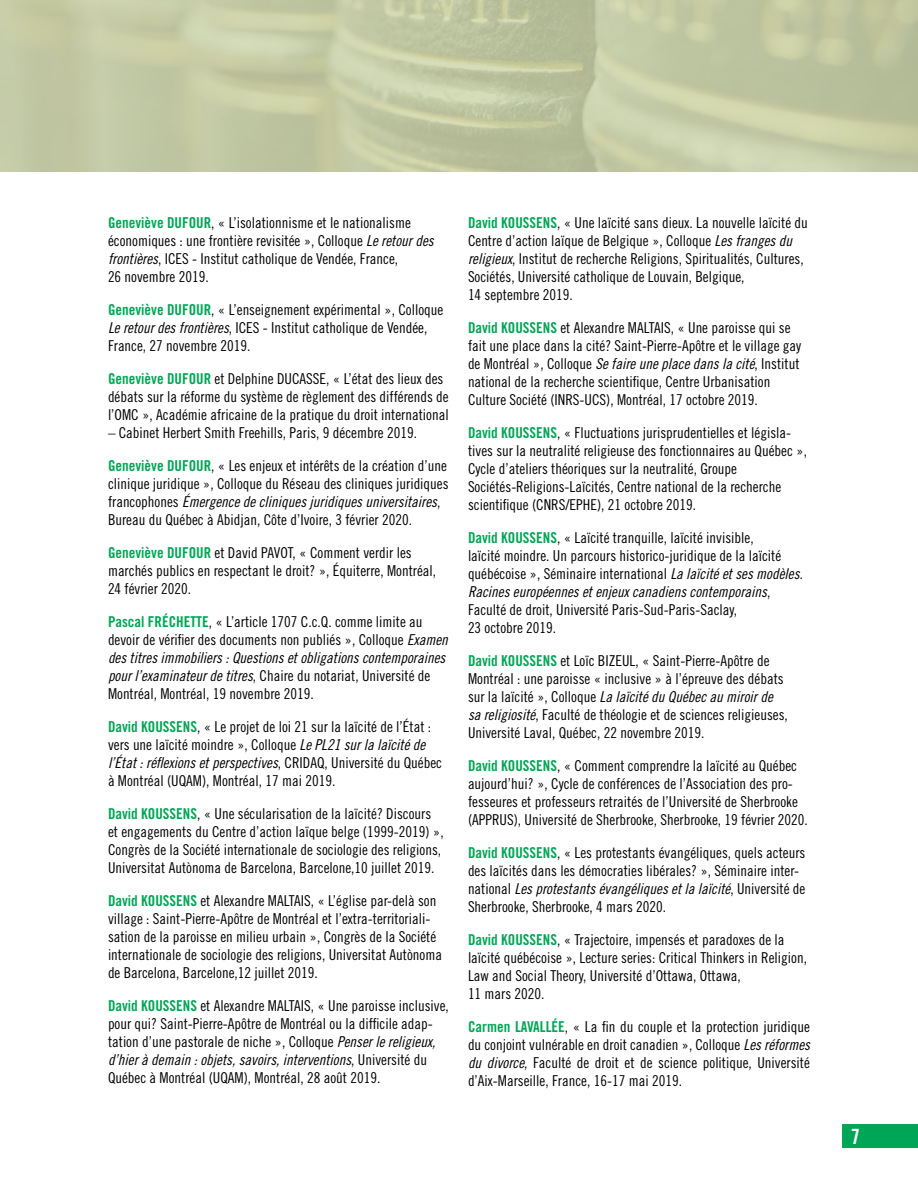
<style>
.page{position:relative;width:918px;height:1188px;background:#fff}
.page>*{position:absolute;margin:0;border:0;box-sizing:border-box;transform-origin:0 0}
.t1{font:21px "Trade Gothic Bold Cond Twenty";color:#fff}
.t2{font:15px/18px "Trade Gothic Cond Eighteen";color:#000}
.t3{font:15px "Trade Gothic Cond Eighteen Obl";color:#000}
.s1{font-family:"Trade Gothic Bold Cond Twenty";color:#00a656}
.s2{font-family:"Trade Gothic Cond Eighteen Obl"}
.s3{font-family:"Trade Gothic Cond Eighteen"}
</style>
<div class="page">
<div style="left:842px;top:1124px;width:76px;height:24px;background:#00a656"></div>
<svg style="left:0;top:0;width:918px;height:172px;background:#c2c8a3"></svg>
<p class="t2" style="left:108px;top:213px;width:327px"><span class="s1">Geneviève DUFOUR</span>, « L’isolationnisme et le nationalisme économiques : une frontière revisitée », Colloque <span class="s2">Le retour des frontières</span>, ICES - Institut catholique de Vendée, France,<br>26 novembre 2019.</p>
<p class="t2" style="left:108px;top:300px;width:337px"><span class="s1">Geneviève DUFOUR</span>, « L’enseignement expérimental », Colloque<br><span class="s2">Le retour des frontières</span>, ICES - Institut catholique de Vendée,<br>France, 27 novembre 2019.</p>
<p class="t2" style="left:108px;top:369px;width:342px"><span class="s1">Geneviève DUFOUR</span> et Delphine DUCASSE, « L’état des lieux des débats sur la réforme du système de règlement des différends de l’OMC », Académie africaine de la pratique du droit international</p>
<p class="t2" style="left:108px;top:423px;width:311px">– Cabinet Herbert Smith Freehills, Paris, 9 décembre 2019.</p>
<p class="t2" style="left:108px;top:456px;width:342px"><span class="s1">Geneviève DUFOUR</span>, « Les enjeux et intérêts de la création d’une clinique juridique », Colloque du Réseau des cliniques juridiques</p>
<p class="t3" style="left:108px;top:493px;width:334px"><span class="s3">francophones</span> Émergence de cliniques juridiques universitaires<span class="s3">,</span></p>
<p class="t2" style="left:108px;top:510px;width:306px">Bureau du Québec à Abidjan, Côte d’Ivoire, 3 février 2020.</p>
<p class="t2" style="left:108px;top:543px;width:330px"><span class="s1">Geneviève DUFOUR</span> et David PAVOT, « Comment verdir les marchés publics en respectant le droit? », Équiterre, Montréal,<br>24 février 2020.</p>
<p class="t2" style="left:108px;top:612px;width:341px"><span class="s1">Pascal FRÉCHETTE</span>, « L’article 1707 C.c.Q. comme limite au devoir de vérifier des documents non publiés », Colloque <span class="s2">Examen</span></p>
<p class="t3" style="left:108px;top:649px;width:339px">des titres immobiliers : Questions et obligations contemporaines</p>
<p class="t2" style="left:108px;top:666px;width:324px"><span class="s2">pour l’examinateur de titres</span>, Chaire du notariat, Université de<br>Montréal, Montréal, 19 novembre 2019.</p>
<p class="t2" style="left:108px;top:717px;width:325px"><span class="s1">David KOUSSENS</span>, « Le projet de loi 21 sur la laïcité de l’État : vers une laïcité moindre », Colloque <span class="s2">Le PL21 sur la laïcité de</span></p>
<p class="t3" style="left:108px;top:754px;width:336px">l’État : réflexions et perspectives<span class="s3">, CRIDAQ, Université du Québec</span></p>
<p class="t2" style="left:108px;top:771px;width:229px">à Montréal (UQAM), Montréal, 17 mai 2019.</p>
<p class="t2" style="left:108px;top:804px;width:337px"><span class="s1">David KOUSSENS</span>, « Une sécularisation de la laïcité? Discours et engagements du Centre d’action laïque belge (1999-2019) », Congrès de la Société internationale de sociologie des religions, Universitat Autònoma de Barcelona, Barcelone,10 juillet 2019.</p>
<p class="t2" style="left:108px;top:891px;width:336px"><span class="s1">David KOUSSENS</span> et Alexandre MALTAIS, « L’église par-delà son village : Saint-Pierre-Apôtre de Montréal et l’extra-territoriali&shy;sation de la paroisse en milieu urbain », Congrès de la Société internationale de sociologie des religions, Universitat Autònoma de Barcelona, Barcelone,12 juillet 2019.</p>
<p class="t2" style="left:108px;top:996px;width:342px"><span class="s1">David KOUSSENS</span> et Alexandre MALTAIS, « Une paroisse inclusive, pour qui? Saint-Pierre-Apôtre de Montréal ou la difficile adap&shy;tation d’une pastorale de niche », Colloque <span class="s2">Penser le religieux,</span></p>
<p class="t3" style="left:108px;top:1051px;width:321px">d’hier à demain : objets, savoirs, interventions<span class="s3">, Université du</span></p>
<p class="t2" style="left:108px;top:1068px;width:274px">Québec à Montréal (UQAM), Montréal, 28 août 2019.</p>
<p class="t2" style="left:468px;top:213px;width:341px"><span class="s1">David KOUSSENS</span>, « Une laïcité sans dieux. La nouvelle laïcité du Centre d’action laïque de Belgique », Colloque <span class="s2">Les franges du religieux</span>, Institut de recherche Religions, Spiritualités, Cultures, Sociétés, Université catholique de Louvain, Belgique,<br>14 septembre 2019.</p>
<p class="t2" style="left:468px;top:318px;width:335px"><span class="s1">David KOUSSENS</span> et Alexandre MALTAIS, « Une paroisse qui se fait une place dans la cité? Saint-Pierre-Apôtre et le village gay de Montréal », Colloque <span class="s2">Se faire une place dans la cité</span>, Institut national de la recherche scientifique, Centre Urbanisation Culture Société (INRS-UCS), Montréal, 17 octobre 2019.</p>
<p class="t2" style="left:468px;top:423px;width:341px"><span class="s1">David KOUSSENS</span>, « Fluctuations jurisprudentielles et législa&shy;tives sur la neutralité religieuse des fonctionnaires au Québec », Cycle d’ateliers théoriques sur la neutralité, Groupe Sociétés-Religions-Laïcités, Centre national de la recherche scientifique (CNRS/EPHE), 21 octobre 2019.</p>
<p class="t2" style="left:468px;top:528px;width:336px"><span class="s1">David KOUSSENS</span>, « Laïcité tranquille, laïcité invisible,<br>laïcité moindre. Un parcours historico-juridique de la laïcité québécoise », Séminaire international <span class="s2">La laïcité et ses modèles.</span></p>
<p class="t3" style="left:468px;top:583px;width:304px">Racines européennes et enjeux canadiens contemporains<span class="s3">,</span></p>
<p class="t2" style="left:468px;top:600px;width:271px">Faculté de droit, Université Paris-Sud-Paris-Saclay,<br>23 octobre 2019.</p>
<p class="t2" style="left:468px;top:651px;width:317px"><span class="s1">David KOUSSENS</span> et Loïc BIZEUL, « Saint-Pierre-Apôtre de<br>Montréal : une paroisse « inclusive » à l’épreuve des débats</p>
<p class="t3" style="left:468px;top:688px;width:306px"><span class="s3">sur la laïcité », Colloque</span> La laïcité du Québec au miroir de</p>
<p class="t2" style="left:468px;top:705px;width:321px"><span class="s2">sa religiosité</span>, Faculté de théologie et de sciences religieuses,<br>Université Laval, Québec, 22 novembre 2019.</p>
<p class="t2" style="left:468px;top:756px;width:341px"><span class="s1">David KOUSSENS</span>, « Comment comprendre la laïcité au Québec aujourd’hui? », Cycle de conférences de l’Association des pro&shy;fesseures et professeurs retraités de l’Université de Sherbrooke (APPRUS), Université de Sherbrooke, Sherbrooke, 19 février 2020.</p>
<p class="t2" style="left:468px;top:843px;width:339px"><span class="s1">David KOUSSENS</span>, « Les protestants évangéliques, quels acteurs des laïcités dans les démocraties libérales? », Séminaire inter-</p>
<p class="t3" style="left:468px;top:880px;width:339px"><span class="s3">national</span> Les protestants évangéliques et la laïcité<span class="s3">, Université de</span></p>
<p class="t2" style="left:468px;top:897px;width:200px">Sherbrooke, Sherbrooke, 4 mars 2020.</p>
<p class="t2" style="left:468px;top:930px;width:341px"><span class="s1">David KOUSSENS</span>, « Trajectoire, impensés et paradoxes de la laïcité québécoise », Lecture series: Critical Thinkers in Religion, Law and Social Theory, Université d’Ottawa, Ottawa,<br>11 mars 2020.</p>
<p class="t2" style="left:468px;top:1017px;width:344px;text-align:justify"><span class="s1">Carmen LAVALLÉE</span>, « La fin du couple et la protection juridique du conjoint vulnérable en droit canadien », Colloque <span class="s2">Les réformes du divorce</span>, Faculté de droit et de science politique, Université d’Aix-Marseille, France, 16-17 mai 2019.</p>
<h1 class="t1" style="left:851px;top:1123px;width:11px">7</h1>
</div>
